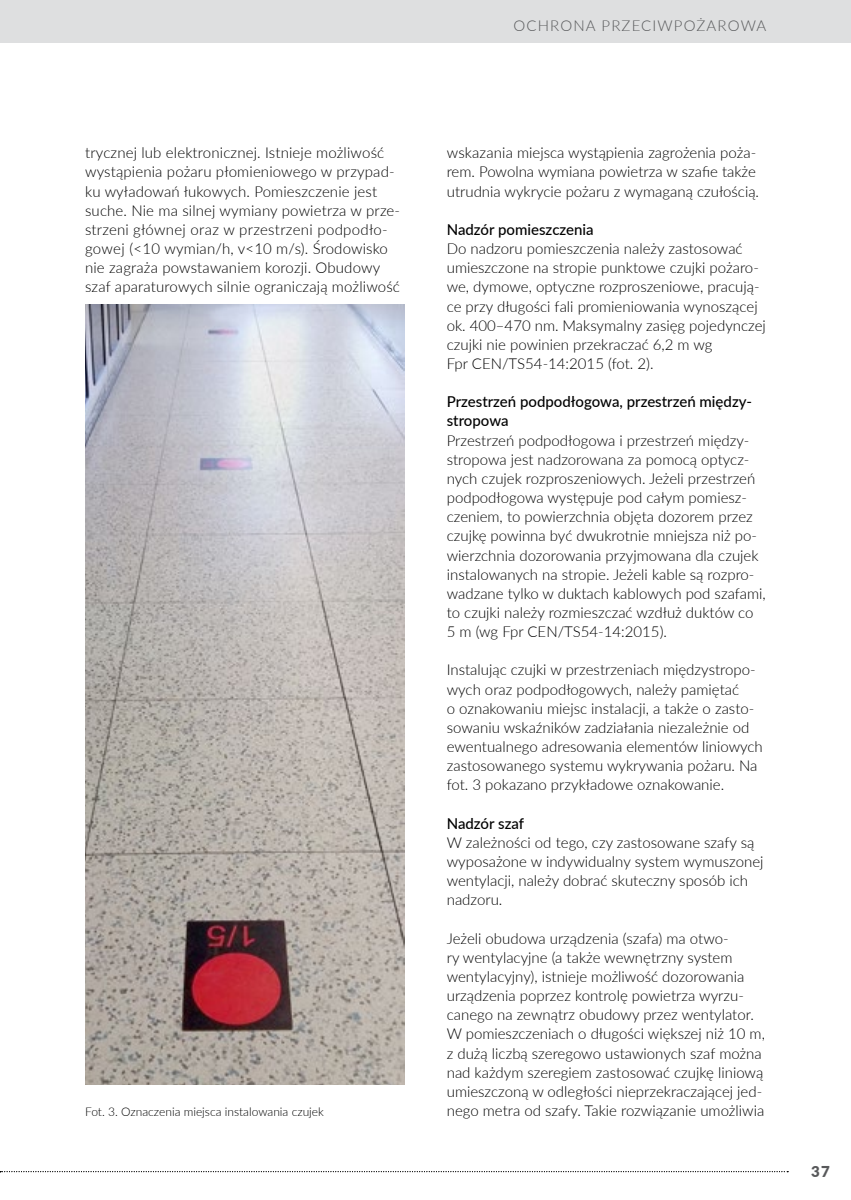
<style>
.page{position:relative;width:851px;height:1200px;background:#fff}
.page>*{position:absolute;margin:0;border:0;box-sizing:border-box;transform-origin:0 0}
.t1{font:300 15px/19.2px "Lato";color:#000}
.t2{font:500 15px/19.2px "Lato";color:#000}
.t3{font:300 15px "Lato";letter-spacing:.075em;color:#58595b}
.t4{font:900 15px "Lato";color:#58595b}
.t5{font:300 12px "Lato";color:#000}
</style>
<div class="page">
<div style="left:0;top:0;width:850px;height:42px;background:#dedfe0"></div>
<img style="left:85px;top:304px;width:319px;height:780px">
<p class="t3" style="left:513px;top:15px;width:254px">OCHRONA PRZECIWPOŻAROWA</p>
<p class="t1" style="left:85px;top:143px;width:316px">trycznej lub elektronicznej. Istnieje możliwość wystąpienia pożaru płomieniowego w przypad&shy;ku wyładowań łukowych. Pomieszczenie jest suche. Nie ma silnej wymiany powietrza w prze&shy;strzeni głównej oraz w przestrzeni podpodło&shy;gowej (&lt;10 wymian/h, v&lt;10 m/s). Środowisko nie zagraża powstawaniem korozji. Obudowy szaf aparaturowych silnie ograniczają możliwość</p>
<p class="t1" style="left:446px;top:143px;width:314px">wskazania miejsca wystąpienia zagrożenia poża&shy;rem. Powolna wymiana powietrza w szafie także utrudnia wykrycie pożaru z wymaganą czułością.</p>
<p class="t2" style="left:446px;top:219px;width:148px">Nadzór pomieszczenia</p>
<p class="t1" style="left:446px;top:238px;width:320px">Do nadzoru pomieszczenia należy zastosować umieszczone na stropie punktowe czujki pożaro&shy;we, dymowe, optyczne rozproszeniowe, pracują&shy;ce przy długości fali promieniowania wynoszącej ok. 400–470 nm. Maksymalny zasięg pojedynczej czujki nie powinien przekraczać 6,2 m wg<br>Fpr CEN/TS54-14:2015 (fot. 2).</p>
<p class="t2" style="left:446px;top:391px;width:307px">Przestrzeń podpodłogowa, przestrzeń między&shy;stropowa</p>
<p class="t1" style="left:446px;top:430px;width:320px">Przestrzeń podpodłogowa i przestrzeń między&shy;stropowa jest nadzorowana za pomocą optycz&shy;nych czujek rozproszeniowych. Jeżeli przestrzeń podpodłogowa występuje pod całym pomiesz&shy;czeniem, to powierzchnia objęta dozorem przez czujkę powinna być dwukrotnie mniejsza niż po&shy;wierzchnia dozorowania przyjmowana dla czujek instalowanych na stropie. Jeżeli kable są rozpro&shy;wadzane tylko w duktach kablowych pod szafami, to czujki należy rozmieszczać wzdłuż duktów co 5 m (wg Fpr CEN/TS54-14:2015).</p>
<p class="t1" style="left:446px;top:659px;width:317px">Instalując czujki w przestrzeniach międzystropo&shy;wych oraz podpodłogowych, należy pamiętać<br>o oznakowaniu miejsc instalacji, a także o zasto&shy;sowaniu wskaźników zadziałania niezależnie od ewentualnego adresowania elementów liniowych zastosowanego systemu wykrywania pożaru. Na fot. 3 pokazano przykładowe oznakowanie.</p>
<p class="t2" style="left:446px;top:812px;width:79px">Nadzór szaf</p>
<p class="t1" style="left:446px;top:832px;width:318px">W zależności od tego, czy zastosowane szafy są wyposażone w indywidualny system wymuszonej wentylacji, należy dobrać skuteczny sposób ich nadzoru.</p>
<p class="t1" style="left:446px;top:927px;width:320px">Jeżeli obudowa urządzenia (szafa) ma otwo-<br>ry wentylacyjne (a także wewnętrzny system wentylacyjny), istnieje możliwość dozorowania urządzenia poprzez kontrolę powietrza wyrzu&shy;canego na zewnątrz obudowy przez wentylator.<br>W pomieszczeniach o długości większej niż 10 m, z dużą liczbą szeregowo ustawionych szaf można nad każdym szeregiem zastosować czujkę liniową umieszczoną w odległości nieprzekraczającej jed-</p>
<p class="t5" style="left:85px;top:1102px;width:240px">Fot. 3. Oznaczenia miejsca instalowania czujek</p>
<p class="t1" style="left:446px;top:1100px;width:319px">nego metra od szafy. Takie rozwiązanie umożliwia</p>
<p class="t4" style="left:811px;top:1160px;width:20px">37</p>
</div>
